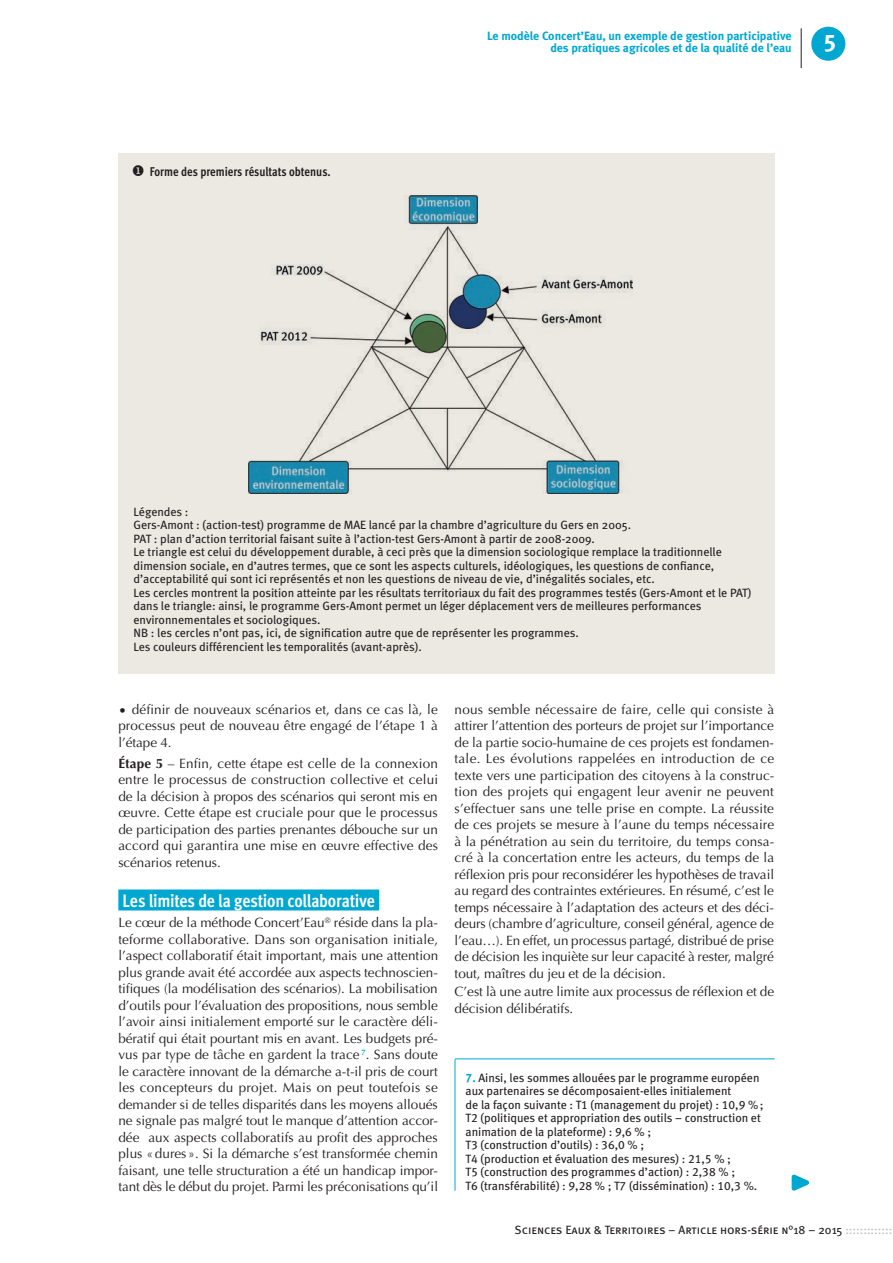
<style>
.page{position:relative;width:893px;height:1263px;background:#fff}
.page>*{position:absolute;margin:0;border:0;box-sizing:border-box;transform-origin:0 0}
.t1{font:24px "Meta Bold Caps Expert";color:#fff}
.t2{font:700 18px "Meta Cond OT";letter-spacing:-.015em;color:#fff}
.t3{font:13.5px/16.5px "Optima";letter-spacing:-.005em;color:#231f20;text-align:justify}
.t4{font:700 12.75px "Meta Cond OT";color:#231f20}
.t5{font:12px/13.5px "Meta";color:#231f20}
.t6{font:12px/13.5px "Meta Book LF";color:#231f20}
.t7{font:700 12px/12px "Meta";color:#00a7d1;text-align:right}
.t8{font:12px "Meta Book Caps";color:#231f20}
.s1{font-weight:700}
.s2{font-family:"Meta Bold LF";color:#00a7d1}
.s3{color:#bcbdc0}
</style>
<div class="page">
<div style="left:118px;top:153px;width:657px;height:521px;background:#ece9e3"></div>
<div style="left:118px;top:889px;width:261px;height:21px;background:#00a7d1"></div>
<svg style="left:791px;top:1174px;width:19px;height:17px"></svg>
<hr style="left:455px;top:1059px;width:1px;height:132px;background:#00a7d1">
<hr style="left:455px;top:1058px;width:320px;height:1px;background:#00a7d1">
<img style="left:248px;top:195px;width:385px;height:299px">
<div style="left:811px;top:27px;width:34px;height:34px;background:#00a7d1;border-radius:50%"></div>
<hr style="left:801px;top:28px;width:1px;height:40px;background:#231f20">
<p class="t4" style="left:132px;top:163px;width:200px">◆ Forme des premiers résultats obtenus.</p>
<p class="t7" style="left:487px;top:29px;width:306px">Le modèle Concert’Eau, un exemple de gestion participative des pratiques agricoles et de la qualité de l’eau</p>
<h1 class="t1" style="left:824px;top:28px;width:13px">5</h1>
<p class="t5" style="left:134px;top:505px;width:619px">Légendes :<br>Gers-Amont : (action-test) programme de MAE lancé par la chambre d’agriculture du Gers en 2005.<br>PAT : plan d’action territorial faisant suite à l’action-test Gers-Amont à partir de 2008-2009.<br>Le triangle est celui du développement durable, à ceci près que la dimension sociologique remplace la traditionnelle dimension sociale, en d’autres termes, que ce sont les aspects culturels, idéologiques, les questions de confiance, d’acceptabilité qui sont ici représentés et non les questions de niveau de vie, d’inégalités sociales, etc.<br>Les cercles montrent la position atteinte par les résultats territoriaux du fait des programmes testés (Gers-Amont et le PAT) dans le triangle: ainsi, le programme Gers-Amont permet un léger déplacement vers de meilleures performances environnementales et sociologiques.<br>NB : les cercles n’ont pas, ici, de signification autre que de représenter les programmes.<br>Les couleurs différencient les temporalités (avant-après).</p>
<p class="t3" style="left:118px;top:701px;width:321px">• définir de nouveaux scénarios et, dans ce cas là, le processus peut de nouveau être engagé de l’étape 1 à l’étape 4.</p>
<p class="t3" style="left:118px;top:755px;width:321px"><span class="s1">Étape 5</span> – Enfin, cette étape est celle de la connexion entre le processus de construction collective et celui de la décision à propos des scénarios qui seront mis en œuvre. Cette étape est cruciale pour que le processus de participation des parties prenantes débouche sur un accord qui garantira une mise en œuvre effective des scénarios retenus.</p>
<h2 class="t2" style="left:123px;top:889px;width:254px">Les limites de la gestion collaborative</h2>
<p class="t3" style="left:118px;top:915px;width:321px">Le cœur de la méthode Concert’Eau<sup>®</sup> réside dans la pla&shy;teforme collaborative. Dans son organisation initiale, l’aspect collaboratif était important, mais une attention plus grande avait été accordée aux aspects technoscien&shy;tifiques (la modélisation des scénarios). La mobilisation d’outils pour l’évaluation des propositions, nous semble l’avoir ainsi initialement emporté sur le caractère déli&shy;bératif qui était pourtant mis en avant. Les budgets pré&shy;vus par type de tâche en gardent la trace <sup>7</sup>. Sans doute le caractère innovant de la démarche a-t-il pris de court les concepteurs du projet. Mais on peut toutefois se demander si de telles disparités dans les moyens alloués ne signale pas malgré tout le manque d’attention accor&shy;dée aux aspects collaboratifs au profit des approches plus «dures ». Si la démarche s’est transformée chemin faisant, une telle structuration a été un handicap impor&shy;tant dès le début du projet. Parmi les préconisations qu’il</p>
<p class="t3" style="left:455px;top:701px;width:321px">nous semble nécessaire de faire, celle qui consiste à attirer l’attention des porteurs de projet sur l’importance de la partie socio-humaine de ces projets est fondamen&shy;tale. Les évolutions rappelées en introduction de ce texte vers une participation des citoyens à la construc&shy;tion des projets qui engagent leur avenir ne peuvent s’effectuer sans une telle prise en compte. La réussite de ces projets se mesure à l’aune du temps nécessaire à la pénétration au sein du territoire, du temps consa&shy;cré à la concertation entre les acteurs, du temps de la réflexion pris pour reconsidérer les hypothèses de travail au regard des contraintes extérieures. En résumé, c’est le temps nécessaire à l’adaptation des acteurs et des déci&shy;deurs (chambre d’agriculture, conseil général, agence de l’eau…). En effet, un processus partagé, distribué de prise de décision les inquiète sur leur capacité à rester, malgré tout, maîtres du jeu et de la décision.</p>
<p class="t3" style="left:455px;top:984px;width:321px">C’est là une autre limite aux processus de réflexion et de décision délibératifs.</p>
<p class="t6" style="left:466px;top:1070px;width:299px"><span class="s2">7.</span> Ainsi, les sommes allouées par le programme européen aux partenaires se décomposaient-elles initialement<br>de la façon suivante : T1 (management du projet) : 10,9 %; T2 (politiques et appropriation des outils – construction et animation de la plateforme) : 9,6 % ;<br>T3 (construction d’outils) : 36,0 % ;<br>T4 (production et évaluation des mesures) : 21,5 % ;<br>T5 (construction des programmes d’action) : 2,38 % ;<br>T6 (transférabilité) : 9,28 % ; T7 (dissémination) : 10,3 %.</p>
<p class="t8" style="left:515px;top:1223px;width:379px">Sciences Eaux &amp; Territoires – Article hors-série n°18 – 2015 <span class="s3">:::::::::::::</span></p>
</div>
